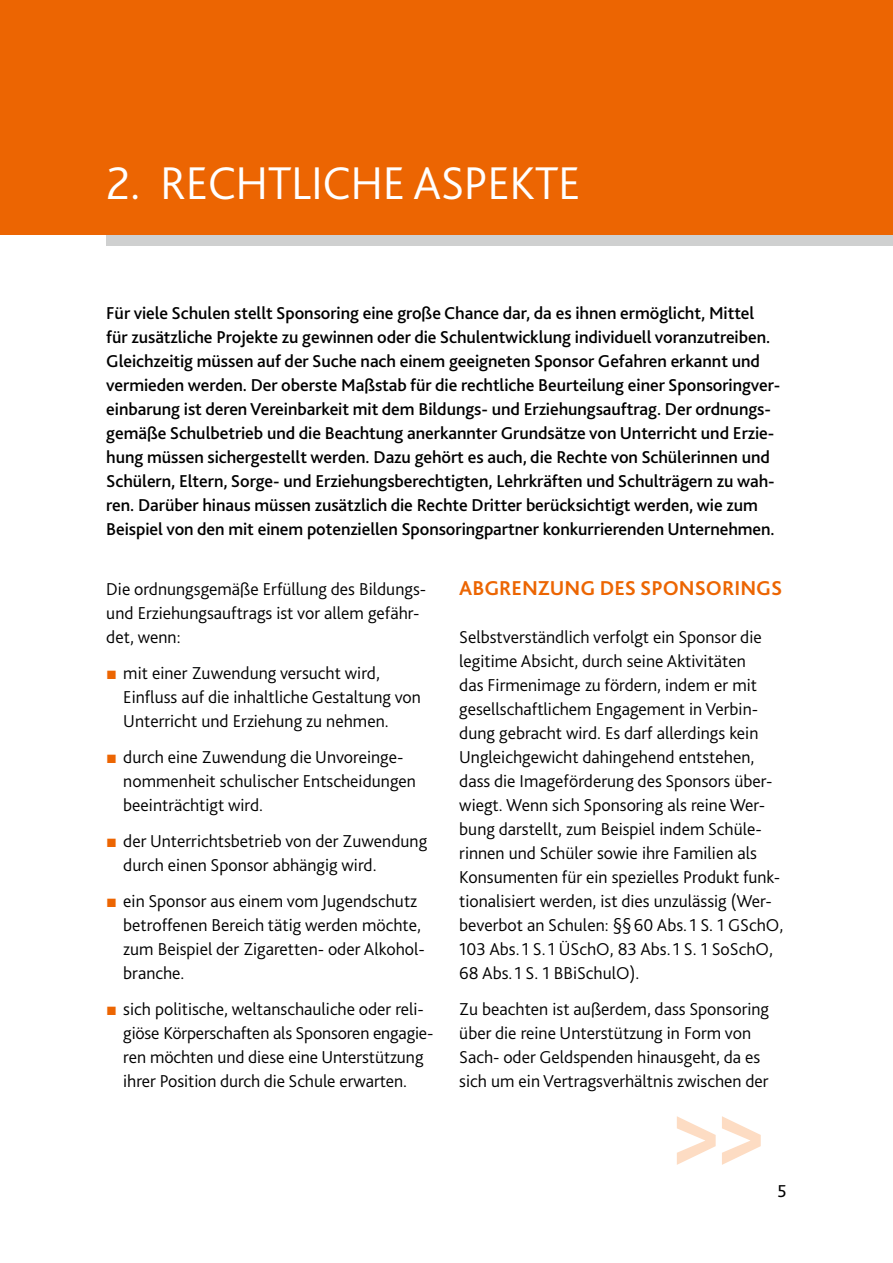
<style>
.page{position:relative;width:893px;height:1263px;background:#fff}
.page>*{position:absolute;margin:0;border:0;box-sizing:border-box;transform-origin:0 0}
.t1{font:800 108px "Bliss 2";color:#fddcc3;scale:.83 1}
.H1_weiß{font:300 48px "Bliss 2";letter-spacing:-.01em;color:#fff}
.H2_orange{font:700 21px "Bliss 2";color:#ec6502}
.P_normal{font:300 18px/24px "Bliss 2";color:#000}
.P_normal-2{font:500 18px/24px "Bliss 2";letter-spacing:-.005em;color:#000}
.t2{font:18px "Bliss 2";color:#000}
.s1{font-family:"Arial";font-weight:400;color:#ec6502}
</style>
<div class="page">
<div style="left:0;top:0;width:893px;height:235px;background:#ec6502"></div>
<div style="left:106px;top:235px;width:787px;height:10px;background:#cfd0d0"></div>
<h1 class="H1_weiß" style="left:106px;top:153px;width:476px">2. RECHTLICHE ASPEKTE</h1>
<p class="P_normal-2" style="left:106px;top:300px;width:675px">Für viele Schulen stellt Sponsoring eine große Chance dar, da es ihnen ermöglicht, Mittel für zusätzliche Projekte zu gewinnen oder die Schulentwicklung individuell voranzutreiben.<br>Gleichzeitig müssen auf der Suche nach einem geeigneten Sponsor Gefahren erkannt und vermieden werden. Der oberste Maßstab für die rechtliche Beurteilung einer Sponsoringver&shy;einbarung ist deren Vereinbarkeit mit dem Bildungs- und Erziehungsauftrag. Der ordnungs&shy;gemäße Schulbetrieb und die Beachtung anerkannter Grundsätze von Unterricht und Erzie&shy;hung müssen sichergestellt werden. Dazu gehört es auch, die Rechte von Schülerinnen und Schülern, Eltern, Sorge- und Erziehungsberechtigten, Lehrkräften und Schulträgern zu wah&shy;ren. Darüber hinaus müssen zusätzlich die Rechte Dritter berücksichtigt werden, wie zum Beispiel von den mit einem potenziellen Sponsoringpartner konkurrierenden Unternehmen.</p>
<p class="P_normal" style="left:106px;top:576px;width:321px">Die ordnungsgemäße Erfüllung des Bildungs&shy;und Erziehungsauftrags ist vor allem gefähr&shy;det, wenn:</p>
<p class="P_normal" style="left:123px;top:660px;width:299px;text-indent:-17px"><span class="s1">■</span> mit einer Zuwendung versucht wird,<br>Einfluss auf die inhaltliche Gestaltung von<br>Unterricht und Erziehung zu nehmen.</p>
<p class="P_normal" style="left:123px;top:744px;width:294px;text-indent:-17px"><span class="s1">■</span> durch eine Zuwendung die Unvoreinge&shy;nommenheit schulischer Entscheidungen beeinträchtigt wird.</p>
<p class="P_normal" style="left:123px;top:828px;width:305px;text-indent:-17px"><span class="s1">■</span> der Unterrichtsbetrieb von der Zuwendung durch einen Sponsor abhängig wird.</p>
<p class="P_normal" style="left:123px;top:888px;width:303px;text-indent:-17px"><span class="s1">■</span> ein Sponsor aus einem vom Jugendschutz betroffenen Bereich tätig werden möchte, zum Beispiel der Zigaretten- oder Alkohol&shy;branche.</p>
<p class="P_normal" style="left:123px;top:996px;width:310px;text-indent:-17px"><span class="s1">■</span> sich politische, weltanschauliche oder reli&shy;giöse Körperschaften als Sponsoren engagie&shy;ren möchten und diese eine Unterstützung ihrer Position durch die Schule erwarten.</p>
<h2 class="H2_orange" style="left:459px;top:575px;width:324px">ABGRENZUNG DES SPONSORINGS</h2>
<p class="P_normal" style="left:459px;top:624px;width:325px">Selbstverständlich verfolgt ein Sponsor die legitime Absicht, durch seine Aktivitäten<br>das Firmenimage zu fördern, indem er mit gesellschaftlichem Engagement in Verbin&shy;dung gebracht wird. Es darf allerdings kein Ungleichgewicht dahingehend entstehen, dass die Imageförderung des Sponsors über&shy;wiegt. Wenn sich Sponsoring als reine Wer&shy;bung darstellt, zum Beispiel indem Schüle&shy;rinnen und Schüler sowie ihre Familien als Konsumenten für ein spezielles Produkt funk&shy;tionalisiert werden, ist dies unzulässig (Wer&shy;beverbot an Schulen: §§60 Abs. 1 S. 1 GSchO, 103 Abs. 1 S. 1 ÜSchO, 83 Abs. 1 S. 1 SoSchO, 68 Abs. 1 S. 1 BBiSchulO).</p>
<p class="P_normal" style="left:459px;top:996px;width:311px">Zu beachten ist außerdem, dass Sponsoring über die reine Unterstützung in Form von Sach- oder Geldspenden hinausgeht, da es sich um ein Vertragsverhältnis zwischen der</p>
<h1 class="t1" style="left:672px;top:1066px;width:113px">&gt;&gt;</h1>
<p class="t2" style="left:777px;top:1180px;width:11px">5</p>
</div>
